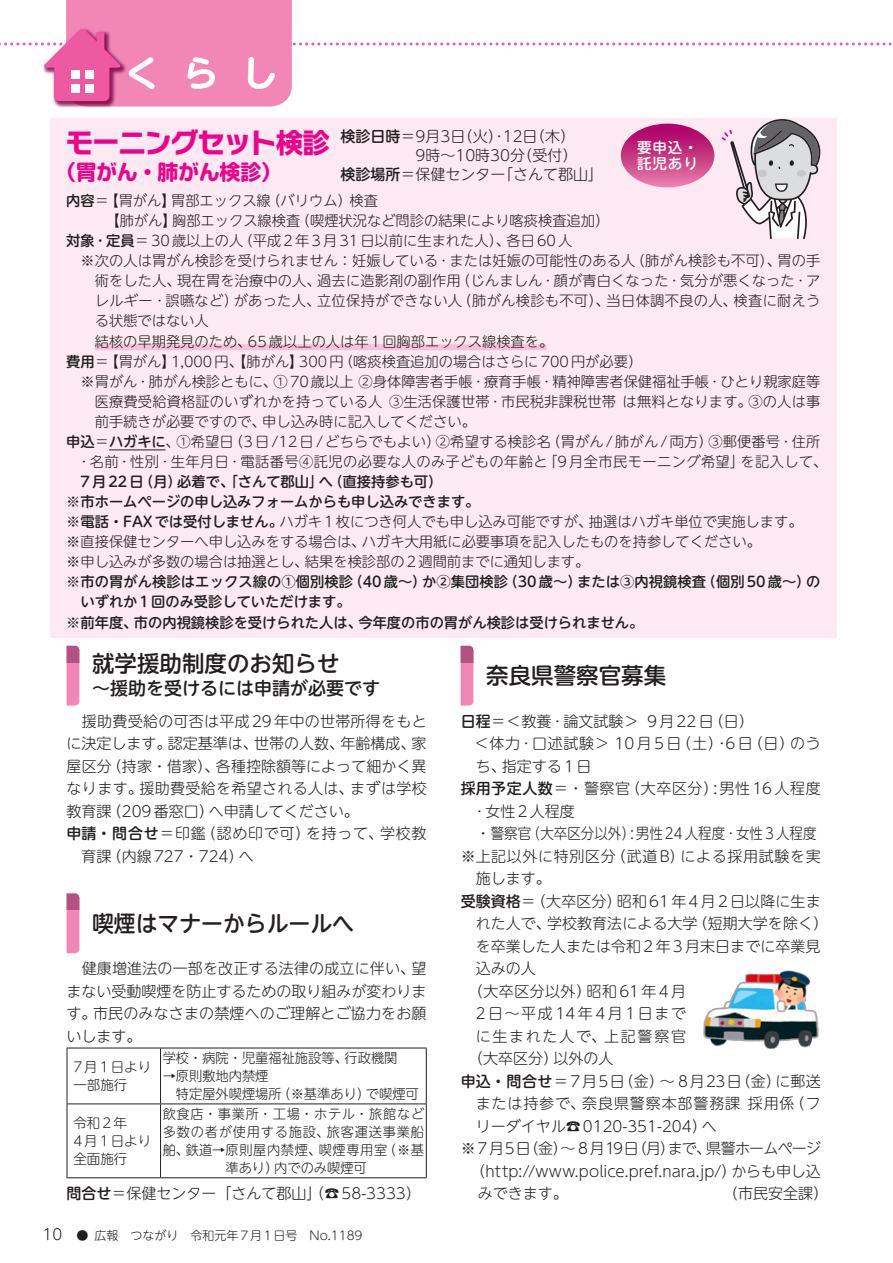
<style>
.page{position:relative;width:893px;height:1263px;background:#fff}
.page>*{position:absolute;margin:0;border:0;box-sizing:border-box;transform-origin:0 0}
.t1{font:700 36px "UD Shin M Go Pr 6 De";color:#fff}
.本文{font:700 27px "Typelabo N Std";letter-spacing:-.025em;color:#ed028c}
.見出し{font:500 22.5px "UD Shin M Go Pr 6";color:#231f20}
.本文-2{font:700 21px "Soft Go Std";letter-spacing:-.02em;color:#ed028c}
.見出し-2{font:500 18px "UD Shin M Go Pr 6";color:#231f20}
.本文-3{font:300 15px/22.5px "UD Shin M Go Pr 6";letter-spacing:.005em;color:#231f20;text-align:justify}
.本文-4{font:300 15px/22.5px "UD Shin M Go Pr 6";letter-spacing:.045em;color:#231f20}
.本文-5{font:300 15px/22.5px "UD Shin M Go Pr 6";letter-spacing:.04em;color:#231f20}
.本文-6{font:300 15px/22.5px "UD Shin M Go Pr 6";letter-spacing:.035em;color:#231f20}
.本文-7{font:300 15px "UD Shin M Go Pr 6";letter-spacing:-.045em;color:#231f20}
.本文-8{font:300 15px "UD Shin M Go Pr 6";letter-spacing:.025em;color:#231f20}
.本文-9{font:300 15px "UD Shin M Go Pr 6";letter-spacing:.17em;color:#231f20}
.本文-10{font:300 15px "UD Shin M Go Pr 6";letter-spacing:.115em;color:#231f20}
.本文-11{font:500 14.55px "UD Shin M Go Pr 6";letter-spacing:.06em;color:#fff}
.t2{font:300 14.25px/20.1px "UD Shin M Go Pr 6";color:#231f20;text-align:justify}
.t3{font:500 14.25px/20.1px "UD Shin M Go Pr 6";color:#231f20}
.t4{font:300 14.25px/20.1px "UD Shin M Go Pr 6";letter-spacing:.03em;color:#231f20}
.t5{font:300 13.5px "UD Shin M Go Pr 6";color:#231f20}
.t6{font:300 13.5px/18px "UD Shin M Go Pr 6";letter-spacing:.055em;color:#231f20;text-align:center}
.t7{font:300 12px "UD Shin M Go Pr 6";color:#231f20}
.s1{font-family:"UD Shin Go NT Pr 6"}
.s2{font-weight:500}
.s3{font-size:15px}
</style>
<div class="page">
<div style="left:50px;top:118px;width:787px;height:520px;background:#fce9f1"></div>
<div style="left:42px;top:27px;width:85px;height:81px;background:#7b0046;opacity:.6"></div>
<svg style="left:0;top:0;width:892px;height:106px"></svg>
<div style="left:71px;top:84px;width:9px;height:8px;background:#fff"></div>
<div style="left:71px;top:70px;width:9px;height:9px;background:#fff"></div>
<div style="left:85px;top:84px;width:8px;height:8px;background:#fff"></div>
<div style="left:85px;top:70px;width:8px;height:9px;background:#fff"></div>
<hr style="left:67px;top:1048px;width:94px;height:1px;background:#231f20">
<hr style="left:67px;top:1048px;width:1px;height:55px;background:#231f20">
<hr style="left:161px;top:1048px;width:266px;height:1px;background:#231f20">
<hr style="left:160px;top:1048px;width:1px;height:55px;background:#231f20">
<hr style="left:426px;top:1048px;width:1px;height:55px;background:#231f20">
<hr style="left:67px;top:1103px;width:94px;height:1px;background:#231f20">
<hr style="left:67px;top:1104px;width:1px;height:73px;background:#231f20">
<hr style="left:161px;top:1103px;width:266px;height:1px;background:#231f20">
<hr style="left:160px;top:1104px;width:1px;height:73px;background:#231f20">
<hr style="left:426px;top:1104px;width:1px;height:73px;background:#231f20">
<hr style="left:67px;top:1177px;width:94px;height:1px;background:#231f20">
<hr style="left:161px;top:1177px;width:266px;height:1px;background:#231f20">
<svg style="left:461px;top:662px;width:12px;height:43px"></svg>
<div style="left:461px;top:646px;width:12px;height:16px;background:#b35281"></div>
<div style="left:95px;top:344px;width:451px;height:6px;background:#f7c1d9"></div>
<hr style="left:109px;top:449px;width:57px;height:1px;background:#231f20">
<svg style="left:621px;top:124px;width:93px;height:63px"></svg>
<svg style="left:67px;top:910px;width:12px;height:43px"></svg>
<div style="left:67px;top:893px;width:12px;height:17px;background:#b35281"></div>
<svg style="left:67px;top:662px;width:12px;height:43px"></svg>
<div style="left:67px;top:646px;width:12px;height:16px;background:#b35281"></div>
<svg style="left:721px;top:119px;width:99px;height:120px"></svg>
<img style="left:703px;top:970px;width:116px;height:79px">
<p class="t1" style="left:124px;top:43px;width:155px">くらし</p>
<p class="本文" style="left:66px;top:123px;width:265px">モーニングセット<span class="s1">検診</span></p>
<p class="本文-2" style="left:55px;top:157px;width:228px">（胃がん・肺がん検診）</p>
<p class="本文-3" style="left:341px;top:124px;width:236px"><span class="s2">検診日時</span>＝9月3日（火）･12日（木）</p>
<p class="本文-3" style="left:341px;top:143px;width:238px">　　　　　9時～10時30分（受付）</p>
<p class="本文-3" style="left:341px;top:162px;width:256px"><span class="s2">検診場所</span>＝保健センター｢さんて郡山｣</p>
<p class="本文-11" style="left:637px;top:135px;width:62px">要申込・</p>
<p class="本文-11" style="left:637px;top:151px;width:62px">託児あり</p>
<p class="t2" style="left:66px;top:190px;width:313px"><span class="s2">内容</span>＝【胃がん】胃部エックス線（バリウム）検査</p>
<p class="t2" style="left:66px;top:210px;width:545px">　　　【肺がん】胸部エックス線検査（喫煙状況など問診の結果により喀痰検査追加）</p>
<p class="t2" style="left:66px;top:230px;width:508px"><span class="s2">対象･定員</span>＝30歳以上の人（平成2年3月31日以前に生まれた人）、各日60人</p>
<p class="t2" style="left:95px;top:250px;width:727px;text-indent:-28px">　※次の人は胃がん検診を受けられません：妊娠している･または妊娠の可能性のある人（肺がん検診も不可）、胃の手術をした人、現在胃を治療中の人、過去に造影剤の副作用（じんましん･顔が青白くなった･気分が悪くなった･アレルギー･誤嚥など）があった人、立位保持ができない人（肺がん検診も不可）、当日体調不良の人、検査に耐えうる状態ではない人</p>
<p class="t2" style="left:66px;top:330px;width:489px">　　結核の早期発見のため、65歳以上の人は年1回胸部エックス線検査を。</p>
<p class="t2" style="left:66px;top:350px;width:577px"><span class="s2">費用</span>＝【胃がん】1,000円、【肺がん】300円（喀痰検査追加の場合はさらに700円が必要）</p>
<p class="t2" style="left:95px;top:370px;width:727px;text-indent:-28px">　※胃がん･肺がん検診ともに、①70歳以上 ②身体障害者手帳･療育手帳･精神障害者保健福祉手帳･ひとり親家庭等医療費受給資格証のいずれかを持っている人 ③生活保護世帯･市民税非課税世帯は無料となります。③の人は事前手続きが必要ですので、申し込み時に記入してください。</p>
<p class="t4" style="left:81px;top:431px;width:748px;text-indent:-14px"><span class="s2">申込</span>＝<span class="s2">ハガキに</span>、①希望日（3日/12日/どちらでもよい）②希望する検診名（胃がん/肺がん/両方）③郵便番号･住所･名前･性別･生年月日･電話番号④託児の必要な人のみ子どもの年齢と「9月全市民モーニング希望」を記入して、<br><span class="s2">7月22日（月）必着で、｢さんて郡山｣へ（直接持参も可）</span></p>
<p class="t3" style="left:66px;top:491px;width:415px">※市ホームページの申し込みフォームからも申し込みできます。</p>
<p class="t2" style="left:66px;top:511px;width:738px"><span class="s2">※電話・FAXでは受付しません。</span>ハガキ1枚につき何人でも申し込み可能ですが、抽選はハガキ単位で実施します。</p>
<p class="t2" style="left:66px;top:531px;width:696px">※直接保健センターへ申し込みをする場合は、ハガキ大用紙に必要事項を記入したものを持参してください。</p>
<p class="t2" style="left:66px;top:551px;width:525px">※申し込みが多数の場合は抽選とし、結果を検診部の2週間前までに通知します。</p>
<p class="t3" style="left:81px;top:571px;width:741px;text-indent:-14px">※市の胃がん検診はエックス線の①個別検診（40歳～）か②集団検診（30歳～）または③内視鏡検査（個別50歳～）のいずれか1回のみ受診していただけます。</p>
<p class="t3" style="left:66px;top:611px;width:579px">※前年度、市の内視鏡検診を受けられた人は、今年度の市の胃がん検診は受けられません。</p>
<p class="見出し" style="left:92px;top:644px;width:249px">就学援助制度のお知らせ</p>
<p class="見出し-2" style="left:92px;top:673px;width:289px">～援助を受けるには申請が必要です</p>
<p class="本文-3" style="left:67px;top:709px;width:362px">　援助費受給の可否は平成29年中の世帯所得をもとに決定します。認定基準は、世帯の人数、年齢構成、家屋区分（持家・借家）、各種控除額等によって細かく異なります。援助費受給を希望される人は、まずは学校教育課（209番窓口）へ申請してください。</p>
<p class="本文-4" style="left:82px;top:821px;width:346px;text-indent:-15px"><span class="s2">申請・問合せ</span>＝印鑑（認め印で可）を持って、学校教育課（内線727・724）へ</p>
<p class="見出し" style="left:92px;top:904px;width:263px">喫煙はマナーからルールへ</p>
<p class="本文-3" style="left:67px;top:956px;width:361px">　健康増進法の一部を改正する法律の成立に伴い、望まない受動喫煙を防止するための取り組みが変わります。市民のみなさまの禁煙へのご理解とご協力をお願いします。</p>
<p class="t5" style="left:73px;top:1056px;width:79px">7月1日より</p>
<p class="t5" style="left:73px;top:1074px;width:55px">一部施行</p>
<p class="t5" style="left:163px;top:1047px;width:236px">学校・病院・児童福祉施設等、行政機関</p>
<p class="t5" style="left:163px;top:1065px;width:107px">→原則敷地内禁煙</p>
<p class="t5" style="left:163px;top:1083px;width:258px">　特定屋外喫煙場所（※基準あり）で喫煙可</p>
<p class="t6" style="left:163px;top:1104px;width:263px">飲食店・事業所・工場・ホテル・旅館など多数の者が使用する施設、旅客運送事業船舶、鉄道→原則屋内禁煙、喫煙専用室（※基準あり）内でのみ喫煙可</p>
<p class="本文-3" style="left:67px;top:1181px;width:356px"><span class="s2">問合せ</span>＝保健センター「さんて郡山」（☎58-3333）</p>
<p class="t5" style="left:73px;top:1112px;width:55px">令和2年</p>
<p class="t5" style="left:73px;top:1130px;width:79px">4月1日より</p>
<p class="t5" style="left:73px;top:1148px;width:55px">全面施行</p>
<p class="t7" style="left:43px;top:1226px;width:321px"><span class="s3">10</span> ● 広報　つながり　令和元年7月1日号　No.1189</p>
<p class="見出し" style="left:486px;top:657px;width:181px">奈良県警察官募集</p>
<p class="本文-3" style="left:461px;top:709px;width:295px"><span class="s2">日程</span>＝&lt;教養･論文試験&gt; 9月22日（日）</p>
<p class="本文-5" style="left:476px;top:731px;width:347px">&lt;体力･口述試験&gt; 10月5日（土）･6日（日）のうち、指定する1日</p>
<p class="本文-6" style="left:476px;top:776px;width:346px;text-indent:-15px"><span class="s2">採用予定人数</span>＝・警察官（大卒区分）:男性16人程度･女性2人程度</p>
<p class="本文-3" style="left:461px;top:821px;width:357px">　・警察官（大卒区分以外）:男性24人程度･女性3人程度</p>
<p class="本文-4" style="left:476px;top:844px;width:346px;text-indent:-15px">※上記以外に特別区分（武道B）による採用試験を実施します。</p>
<p class="本文-3" style="left:476px;top:889px;width:354px;text-align:left;text-indent:-15px"><span class="s2">受験資格</span>＝（大卒区分）昭和61年4月2日以降に生まれた人で、学校教育法による大学（短期大学を除く）を卒業した人または令和2年3月末日までに卒業見込みの人</p>
<p class="本文-8" style="left:468px;top:979px;width:219px">（大卒区分以外）昭和61年4月</p>
<p class="本文-9" style="left:476px;top:1001px;width:212px">2日～平成14年4月1日まで</p>
<p class="本文-10" style="left:476px;top:1024px;width:212px">に生まれた人で、上記警察官</p>
<p class="本文-3" style="left:468px;top:1046px;width:147px">（大卒区分）以外の人</p>
<p class="本文-3" style="left:476px;top:1069px;width:347px;text-indent:-15px"><span class="s2">申込・問合せ</span>＝7月5日（金）～ 8月23日（金）に郵送または持参で、奈良県警察本部警務課採用係（フリーダイヤル☎0120-351-204）へ</p>
<p class="本文-7" style="left:461px;top:1136px;width:362px">※ 7月5日（金）～ 8月19日（月）まで、県警ホームページ</p>
<p class="本文-3" style="left:470px;top:1159px;width:352px">（http://www.police.pref.nara.jp/）からも申し込</p>
<p class="本文-3" style="left:478px;top:1181px;width:91px">みできます。</p>
<p class="本文-3" style="left:723px;top:1181px;width:106px">（市民安全課）</p>
</div>
